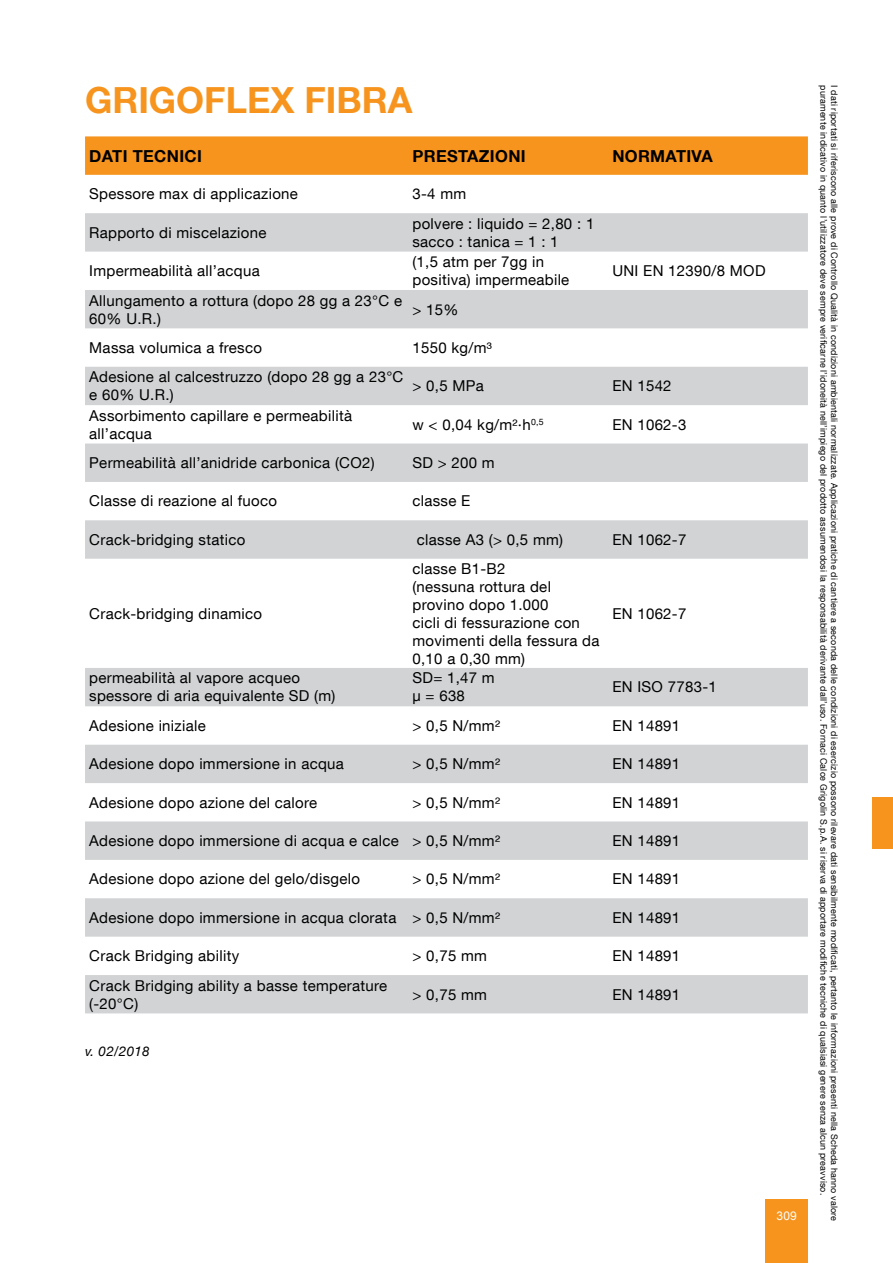
<style>
.page{position:relative;width:893px;height:1263px;background:#fff}
.page>*{position:absolute;margin:0;border:0;box-sizing:border-box;transform-origin:0 0}
.t1{font:700 36px "Helvetica Neue LT Com";color:#f7941e}
.t2{font:700 16.5px "Helvetica Neue LT Com";letter-spacing:.02em;color:#000}
.t3{font:15px/18px "Helvetica Neue LT Com";letter-spacing:.02em;color:#000}
.t4{font:italic 13.5px "Helvetica Neue LT Com";letter-spacing:.02em;color:#000}
.t5{font:12px "Arial";color:#fff}
.t6{font:9px "Helvetica Neue LT Com";letter-spacing:.02em;color:#000}
</style>
<div class="page">
<div style="left:765px;top:1199px;width:43px;height:64px;background:#f7941e"></div>
<div style="left:872px;top:797px;width:21px;height:51px;background:#f7941e"></div>
<div style="left:85px;top:136px;width:723px;height:39px;background:#f7941e"></div>
<svg style="left:85px;top:213px;width:723px;height:192px;fill:#d1d3d4"></svg>
<svg style="left:85px;top:443px;width:723px;height:570px"></svg>
<h1 class="t1" style="left:85px;top:77px;width:329px">GRIGOFLEX FIBRA</h1>
<p class="t2" style="left:89px;top:145px;width:114px">DATI TECNICI</p>
<p class="t2" style="left:412px;top:145px;width:115px">PRESTAZIONI</p>
<p class="t2" style="left:612px;top:145px;width:102px">NORMATIVA</p>
<p class="t3" style="left:89px;top:185px;width:210px">Spessore max di applicazione</p>
<p class="t3" style="left:412px;top:185px;width:55px">3-4 mm</p>
<p class="t3" style="left:89px;top:223px;width:179px">Rapporto di miscelazione</p>
<p class="t3" style="left:412px;top:214px;width:183px">polvere : liquido = 2,80 : 1 sacco : tanica = 1 : 1</p>
<p class="t3" style="left:89px;top:261px;width:172px">Impermeabilità all’acqua</p>
<p class="t3" style="left:412px;top:252px;width:158px">(1,5 atm per 7gg in positiva) impermeabile</p>
<p class="t3" style="left:612px;top:261px;width:155px">UNI EN 12390/8 MOD</p>
<p class="t3" style="left:89px;top:291px;width:314px">Allungamento a rottura (dopo 28 gg a 23°C e<br>60% U.R.)</p>
<p class="t3" style="left:412px;top:300px;width:48px">&gt; 15%</p>
<p class="t3" style="left:89px;top:338px;width:174px">Massa volumica a fresco</p>
<p class="t3" style="left:412px;top:338px;width:81px">1550 kg/m³</p>
<p class="t3" style="left:89px;top:368px;width:316px">Adesione al calcestruzzo (dopo 28 gg a 23°C e 60% U.R.)</p>
<p class="t3" style="left:412px;top:377px;width:73px">&gt; 0,5 MPa</p>
<p class="t3" style="left:612px;top:377px;width:61px">EN 1542</p>
<p class="t3" style="left:89px;top:406px;width:264px">Assorbimento capillare e permeabilità all’acqua</p>
<p class="t3" style="left:412px;top:415px;width:133px">w &lt; 0,04 kg/m²·h<sup>0,5</sup></p>
<p class="t3" style="left:612px;top:415px;width:76px">EN 1062-3</p>
<p class="t3" style="left:89px;top:453px;width:287px">Permeabilità all’anidride carbonica (CO2)</p>
<p class="t3" style="left:412px;top:453px;width:84px">SD &gt; 200 m</p>
<p class="t3" style="left:89px;top:492px;width:189px">Classe di reazione al fuoco</p>
<p class="t3" style="left:412px;top:492px;width:59px">classe E</p>
<p class="t3" style="left:89px;top:530px;width:158px">Crack-bridging statico</p>
<p class="t3" style="left:417px;top:530px;width:148px">classe A3 (&gt; 0,5 mm)</p>
<p class="t3" style="left:612px;top:530px;width:76px">EN 1062-7</p>
<p class="t3" style="left:89px;top:604px;width:174px">Crack-bridging dinamico</p>
<p class="t3" style="left:412px;top:559px;width:188px">classe B1-B2<br>(nessuna rottura del provino dopo 1.000<br>cicli di fessurazione con movimenti della fessura da<br>0,10 a 0,30 mm)</p>
<p class="t3" style="left:612px;top:604px;width:76px">EN 1062-7</p>
<p class="t3" style="left:89px;top:669px;width:248px">permeabilità al vapore acqueo spessore di aria equivalente SD (m)</p>
<p class="t3" style="left:412px;top:669px;width:84px">SD= 1,47 m μ = 638</p>
<p class="t3" style="left:612px;top:678px;width:106px">EN ISO 7783-1</p>
<p class="t3" style="left:89px;top:716px;width:118px">Adesione iniziale</p>
<p class="t3" style="left:412px;top:716px;width:89px">&gt; 0,5 N/mm²</p>
<p class="t3" style="left:612px;top:716px;width:69px">EN 14891</p>
<p class="t3" style="left:89px;top:754px;width:256px">Adesione dopo immersione in acqua</p>
<p class="t3" style="left:412px;top:754px;width:89px">&gt; 0,5 N/mm²</p>
<p class="t3" style="left:612px;top:754px;width:69px">EN 14891</p>
<p class="t3" style="left:89px;top:793px;width:229px">Adesione dopo azione del calore</p>
<p class="t3" style="left:412px;top:793px;width:89px">&gt; 0,5 N/mm²</p>
<p class="t3" style="left:612px;top:793px;width:69px">EN 14891</p>
<p class="t3" style="left:89px;top:831px;width:412px">Adesione dopo immersione di acqua e calce &gt; 0,5 N/mm²</p>
<p class="t3" style="left:612px;top:831px;width:69px">EN 14891</p>
<p class="t3" style="left:89px;top:870px;width:272px">Adesione dopo azione del gelo/disgelo</p>
<p class="t3" style="left:412px;top:870px;width:89px">&gt; 0,5 N/mm²</p>
<p class="t3" style="left:612px;top:870px;width:69px">EN 14891</p>
<p class="t3" style="left:89px;top:908px;width:412px">Adesione dopo immersione in acqua clorata &gt; 0,5 N/mm²</p>
<p class="t3" style="left:612px;top:908px;width:69px">EN 14891</p>
<p class="t3" style="left:89px;top:946px;width:151px">Crack Bridging ability</p>
<p class="t3" style="left:412px;top:946px;width:76px">&gt; 0,75 mm</p>
<p class="t3" style="left:612px;top:946px;width:69px">EN 14891</p>
<p class="t3" style="left:89px;top:976px;width:299px">Crack Bridging ability a basse temperature (-20°C)</p>
<p class="t3" style="left:412px;top:985px;width:76px">&gt; 0,75 mm</p>
<p class="t3" style="left:612px;top:985px;width:69px">EN 14891</p>
<p class="t4" style="left:85px;top:1043px;width:66px">v. 02/2018</p>
<p class="t5" style="left:776px;top:1208px;width:22px">309</p>
<p class="t6" style="left:829px;top:85px;width:1112px;rotate:90deg">puramente indicativo in quanto l’utilizzatore deve sempre verificarne l’idoneità nell’impiego del prodotto assumendosi la responsabilità derivante dall’uso. Fornaci Calce Grigolin S.p.A. si riserva di apportare modifiche tecniche di qualsiasi genere senza alcun preavviso.</p>
<p class="t6" style="left:840px;top:85px;width:1138px;rotate:90deg">I dati riportati si riferiscono alle prove di Controllo Qualità in condizioni ambientali normalizzate. Applicazioni pratiche di cantiere a seconda delle condizioni di esercizio possono rilevare dati sensibilmente modificati, pertanto le informazioni presenti nella Scheda hanno valore</p>
</div>
